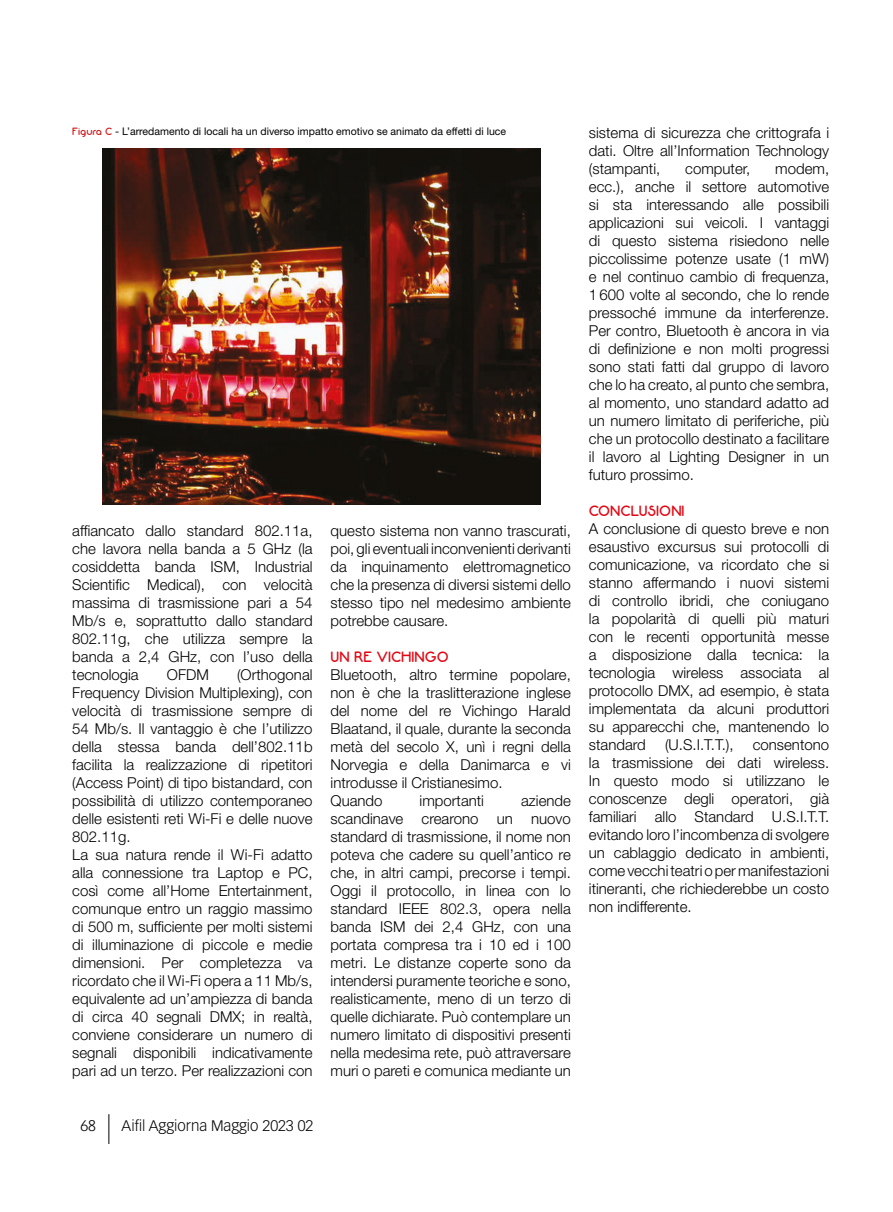
<style>
.page{position:relative;width:893px;height:1212px;background:#fff}
.page>*{position:absolute;margin:0;border:0;box-sizing:border-box;transform-origin:0 0}
.t1{font:300 15px/18px "Helvetica Neue LT Std";color:#000;text-align:justify}
.t2{font:300 15px "Vectora LT Std";color:#000}
.t3{font:15px "Neon 80 s";color:#e30613}
.t4{font:10.5px "Helvetica Neue LT Std";color:#000}
.s1{font-family:"Neon 80 s";color:#cd1719}
</style>
<div class="page">
<hr style="left:108px;top:1114px;width:1px;height:30px;background:#000">
<img style="left:103px;top:148px;width:437px;height:356px">
<p class="t4" style="left:72px;top:125px;width:435px"><span class="s1">Figura C</span> - L’arredamento di locali ha un diverso impatto emotivo se animato da effetti di luce</p>
<p class="t1" style="left:72px;top:521px;width:242px">affiancato dallo standard 802.11a, che lavora nella banda a 5 GHz (la cosiddetta banda ISM, Industrial Scientific Medical), con velocità massima di trasmissione pari a 54<br>Mb/s e, soprattutto dallo standard 802.11g, che utilizza sempre la banda a 2,4 GHz, con l’uso della tecnologia</p>
<p class="t1" style="left:72px;top:665px;width:242px;text-align:left;text-indent:165px">(Orthogonal Frequency Division Multiplexing), con velocità di trasmissione sempre di 54 Mb/s. Il vantaggio è che l’utilizzo della stessa banda dell’802.11b facilita la realizzazione di ripetitori (Access Point) di tipo bistandard, con possibilità di utilizzo contemporaneo delle esistenti reti Wi-Fi e delle nuove 802.11g.<br>La sua natura rende il Wi-Fi adatto alla connessione tra Laptop e PC, così come all’Home Entertainment, comunque entro un raggio massimo di 500 m, sufficiente per molti sistemi di illuminazione di piccole e medie dimensioni. Per completezza va ricordato che il Wi-Fi opera a 11 Mb/s, equivalente ad un’ampiezza di banda di circa 40 segnali DMX; in realtà, conviene considerare un numero di segnali disponibili indicativamente pari ad un terzo. Per realizzazioni con</p>
<p class="t1" style="left:167px;top:665px;width:43px">OFDM</p>
<p class="t2" style="left:81px;top:1116px;width:17px">68</p>
<p class="t2" style="left:122px;top:1116px;width:193px">Aifil Aggiorna Maggio 2023 02</p>
<p class="t1" style="left:331px;top:521px;width:242px">questo sistema non vanno trascurati, poi, gli eventuali inconvenienti derivanti da inquinamento elettromagnetico che la presenza di diversi sistemi dello stesso tipo nel medesimo ambiente potrebbe causare.</p>
<p class="t3" style="left:331px;top:648px;width:120px">UN RE VICHINGO</p>
<p class="t1" style="left:331px;top:665px;width:242px;text-align:left">Bluetooth, altro termine popolare, non è che la traslitterazione inglese del nome del re Vichingo Harald<br>Blaatand, il quale, durante la seconda metà del secolo X, unì i regni della<br>Norvegia e della Danimarca e vi introdusse il Cristianesimo.<br>Quando</p>
<p class="t1" style="left:331px;top:791px;width:242px;text-indent:191px">aziende scandinave crearono un nuovo standard di trasmissione, il nome non poteva che cadere su quell’antico re che, in altri campi, precorse i tempi.<br>Oggi il protocollo, in linea con lo standard IEEE 802.3, opera nella banda ISM dei 2,4 GHz, con una portata compresa tra i 10 ed i 100 metri. Le distanze coperte sono da intendersi puramente teoriche e sono, realisticamente, meno di un terzo di quelle dichiarate. Può contemplare un numero limitato di dispositivi presenti nella medesima rete, può attraversare muri o pareti e comunica mediante un</p>
<p class="t1" style="left:420px;top:791px;width:66px">importanti</p>
<p class="t1" style="left:589px;top:123px;width:242px">sistema di sicurezza che crittografa i dati. Oltre all’Information Technology (stampanti,</p>
<p class="t1" style="left:589px;top:159px;width:242px;text-indent:186px">modem, ecc.), anche il settore automotive si sta interessando alle possibili applicazioni sui veicoli. I vantaggi di questo sistema risiedono nelle piccolissime potenze usate (1 mW) e nel continuo cambio di frequenza, 1 600 volte al secondo, che lo rende pressoché immune da interferenze.<br>Per contro, Bluetooth è ancora in via di definizione e non molti progressi sono stati fatti dal gruppo di lavoro che lo ha creato, al punto che sembra, al momento, uno standard adatto ad un numero limitato di periferiche, più che un protocollo destinato a facilitare il lavoro al Lighting Designer in un futuro prossimo.</p>
<p class="t3" style="left:589px;top:502px;width:97px">CONCLUSIONI</p>
<p class="t1" style="left:589px;top:519px;width:242px">A conclusione di questo breve e non esaustivo excursus sui protocolli di comunicazione, va ricordato che si stanno affermando i nuovi sistemi di controllo ibridi, che coniugano la popolarità di quelli più maturi con le recenti opportunità messe a disposizione dalla tecnica: la tecnologia wireless associata al protocollo DMX, ad esempio, è stata implementata da alcuni produttori su apparecchi che, mantenendo lo standard</p>
<p class="t1" style="left:685px;top:159px;width:67px">computer,</p>
<p class="t1" style="left:665px;top:735px;width:70px">(U.S.I.T.T.),</p>
<p class="t1" style="left:589px;top:735px;width:242px;text-indent:164px">consentono la trasmissione dei dati wireless.<br>In questo modo si utilizzano le conoscenze degli operatori, già familiari allo Standard U.S.I.T.T. evitando loro l’incombenza di svolgere un cablaggio dedicato in ambienti, come vecchi teatri o per manifestazioni itineranti, che richiederebbe un costo non indifferente.</p>
</div>
